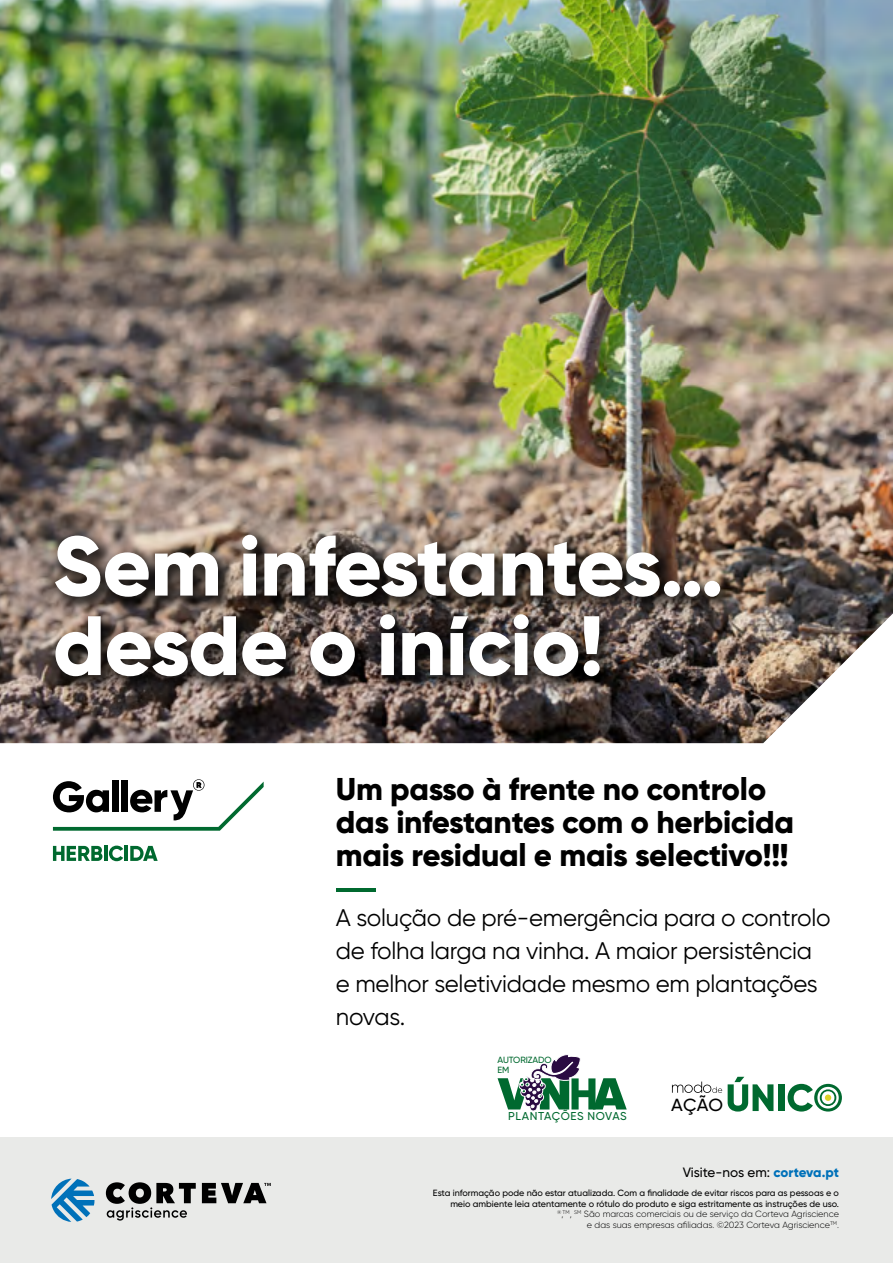
<style>
.page{position:relative;width:893px;height:1263px;background:#fff}
.page>*{position:absolute;margin:0;border:0;box-sizing:border-box;transform-origin:0 0}
.t1{font:800 84px/79.5px "Gilroy";letter-spacing:-.01em;color:#fff}
.t2{font:800 31.5px/33px "Gilroy";letter-spacing:-.01em;color:#000}
.t3{font:24px/33px "Gilroy";letter-spacing:-.01em;color:#000}
.t4{font:500 17.55px "Gilroy";color:#000;scale:1.04 1}
.t5{font:500 13.5px "Gilroy";letter-spacing:-.005em;color:#000}
.t6{font:500 11.4px "Gilroy";letter-spacing:.05em;color:#00692f}
.t7{font:500 9px/10.6px "Gilroy";color:#000;text-align:right}
.t8{font:500 9px/10.2px "Gilroy";letter-spacing:-.01em;color:#00692f}
.s1{font-weight:800;color:#0071b9}
.s2{font-weight:300}
</style>
<div class="page">
<img style="left:0;top:0;width:893px;height:743px">
<div style="left:0;top:1137px;width:893px;height:126px;background:#e9eae8"></div>
<svg style="left:51px;top:1178px;width:43px;height:44px"></svg>
<svg style="left:202px;top:1183px;width:69px;height:20px"></svg>
<svg style="left:106px;top:1182px;width:90px;height:38px"></svg>
<div style="left:48px;top:528px;width:690px;height:166px;background:#000;opacity:.75"></div>
<hr style="left:336px;top:888px;width:39px;height:4px;background:#00692f">
<svg style="left:728px;top:1077px;width:45px;height:34px"></svg>
<div style="left:778px;top:1084px;width:6px;height:27px;background:#00692f"></div>
<svg style="left:788px;top:1084px;width:54px;height:27px"></svg>
<div style="left:825px;top:1094px;width:6px;height:7px;background:#ded127;border-radius:50%"></div>
<svg style="left:672px;top:1081px;width:50px;height:12px"></svg>
<svg style="left:53px;top:846px;width:49px;height:15px"></svg>
<hr style="left:104px;top:846px;width:3px;height:15px;background:#00692f">
<svg style="left:109px;top:845px;width:14px;height:16px"></svg>
<hr style="left:125px;top:846px;width:3px;height:15px;background:#00692f">
<svg style="left:130px;top:846px;width:28px;height:15px"></svg>
<svg style="left:53px;top:779px;width:211px;height:52px"></svg>
<svg style="left:498px;top:1054px;width:129px;height:57px"></svg>
<h1 class="t1" style="left:53px;top:526px;width:672px">Sem infestantes… desde o início!</h1>
<h2 class="t2" style="left:336px;top:772px;width:460px">Um passo à frente no controlo das infestantes com o herbicida mais residual e mais selectivo!!!</h2>
<h3 class="t3" style="left:336px;top:901px;width:496px">A solução de pré-emergência para o controlo de folha larga na vinha. A maior persistência e melhor seletividade mesmo em plantações novas.</h3>
<p class="t8" style="left:498px;top:1054px;width:56px">AUTORIZADO<br>EM</p>
<p class="t6" style="left:508px;top:1109px;width:120px">PLANTAÇÕES NOVAS</p>
<h3 class="t4" style="left:671px;top:1094px;width:52px">AÇÃO</h3>
<h3 class="t5" style="left:683px;top:1164px;width:158px">Visite-nos em: <span class="s1">corteva.pt</span></h3>
<p class="t7" style="left:433px;top:1187px;width:408px">Esta informação pode não estar atualizada. Com a finalidade de evitar riscos para as pessoas e o meio ambiente leia atentamente o rótulo do produto e siga estritamente as instruções de uso.<br><sup>®</sup><span class="s2">,</span><sup>TM</sup><span class="s2">,</span> <sup>SM</sup> <span class="s2">São marcas comerciais ou de serviço da Corteva Agriscience<br>e das suas empresas afiliadas. ©2023 Corteva Agriscience</span><sup>TM</sup><span class="s2">.</span></p>
</div>
